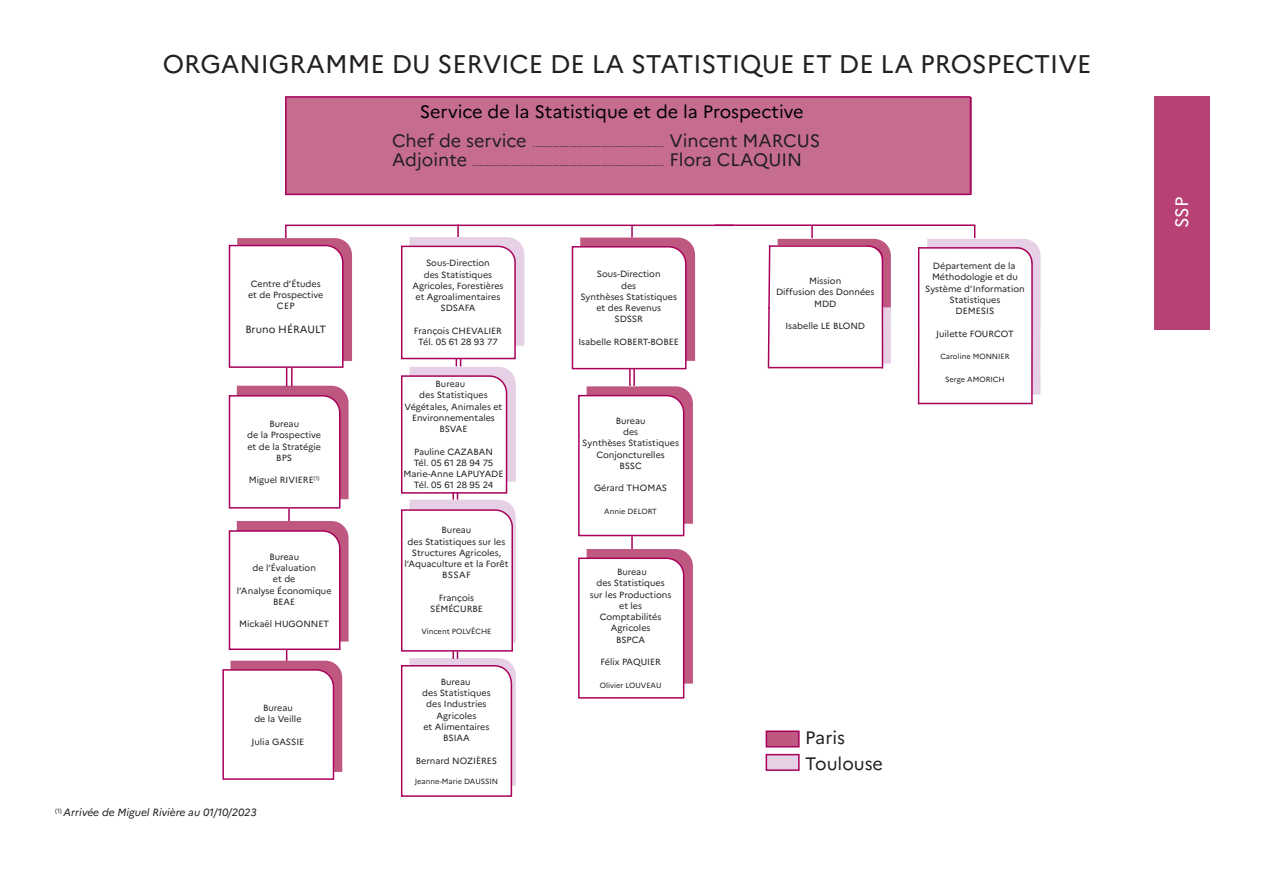
<style>
.page{position:relative;width:1263px;height:893px;background:#fff}
.page>*{position:absolute;margin:0;border:0;box-sizing:border-box;transform-origin:0 0}
.t1{font:25.5px "Marianne";color:#231f20}
.t2{font:18px "Marianne";color:#000}
.t3{font:18px/25.5px "Marianne";color:#231f20}
.t4{font:18px "Marianne";color:#fff}
.t5{font:italic 10.5px "Marianne";color:#231f20}
.t6{font:10.5px "Marianne";color:#231f20}
.t7{font:9px/11.2px "Marianne";color:#231f20;text-align:center}
.t8{font:7.5px "Marianne";color:#231f20}
.s1{font-size:18px}
</style>
<div class="page">
<hr style="left:288px;top:509px;width:2px;height:33px;background:#a8015b">
<hr style="left:285px;top:225px;width:449px;height:1px;background:#a8015b">
<div style="left:285px;top:97px;width:540px;height:98px;background:#c66d8f"></div>
<hr style="left:285px;top:97px;width:2px;height:98px;background:#a8015b">
<div style="left:766px;top:730px;width:34px;height:17px;background:#bf5881;border:2px solid #a8015b"></div>
<div style="left:766px;top:754px;width:34px;height:17px;background:#e5d0e5;border:2px solid #a8015b"></div>
<div style="left:824px;top:97px;width:147px;height:98px;background:#c66d8f"></div>
<hr style="left:285px;top:96px;width:685px;height:2px;background:#a8015b">
<hr style="left:970px;top:97px;width:1px;height:98px;background:#a8015b">
<hr style="left:285px;top:194px;width:685px;height:1px;background:#a8015b">
<hr style="left:714px;top:224px;width:261px;height:2px;background:#a8015b">
<hr style="left:918px;top:247px;width:1px;height:83px;background:#a8015b">
<hr style="left:918px;top:403px;width:114px;height:1px;background:#a8015b">
<svg style="left:919px;top:225px;width:121px;height:178px"></svg>
<hr style="left:1031px;top:262px;width:2px;height:68px;background:#a8015b">
<hr style="left:1031px;top:330px;width:2px;height:74px;background:#a8015b">
<hr style="left:918px;top:330px;width:1px;height:74px;background:#a8015b">
<svg style="left:767px;top:226px;width:124px;height:143px"></svg>
<svg style="left:222px;top:521px;width:127px;height:259px"></svg>
<svg style="left:228px;top:225px;width:124px;height:284px"></svg>
<svg style="left:571px;top:226px;width:124px;height:473px"></svg>
<svg style="left:400px;top:224px;width:124px;height:573px"></svg>
<div style="left:1154px;top:96px;width:55px;height:234px;background:#b74175"></div>
<h1 class="t1" style="left:163px;top:44px;width:930px">ORGANIGRAMME DU SERVICE DE LA STATISTIQUE ET DE LA PROSPECTIVE</h1>
<h2 class="t2" style="left:420px;top:98px;width:385px">Service de la Statistique et de la Prospective</h2>
<p class="t7" style="left:392px;top:133px;width:430px;line-height:19.5px;text-align:left"><span class="s1">Chef de service</span> ...................................................... <span class="s1">Vincent MARCUS<br>Adjointe</span> ............................................................................... <span class="s1">Flora CLAQUIN</span></p>
<p class="t7" style="left:248px;top:277px;width:77px">Centre d’Études et de Prospective<br>CEP</p>
<p class="t6" style="left:245px;top:321px;width:82px">Bruno HÉRAULT</p>
<p class="t7" style="left:247px;top:417px;width:75px">Bureau<br>de la Prospective et de la Stratégie<br>BPS</p>
<p class="t7" style="left:249px;top:474px;width:72px">Miguel RIVIERE<sup>(1)</sup></p>
<p class="t7" style="left:237px;top:550px;width:96px">Bureau<br>de l’Évaluation<br>et de<br>l’Analyse Économique<br>BEAE</p>
<p class="t7" style="left:239px;top:618px;width:92px">Mickaël HUGONNET</p>
<p class="t7" style="left:254px;top:701px;width:49px">Bureau<br>de la Veille</p>
<p class="t7" style="left:252px;top:735px;width:54px">Julia GASSIE</p>
<p class="t5" style="left:55px;top:804px;width:203px"><sup>(1)</sup> Arrivée de Miguel Rivière au 01/10/2023</p>
<p class="t7" style="left:412px;top:257px;width:93px">Sous-Direction<br>des Statistiques<br>Agricoles, Forestières et Agroalimentaires<br>SDSAFA</p>
<p class="t7" style="left:414px;top:324px;width:90px">François CHEVALIER<br>Tél. 05 61 28 93 77</p>
<p class="t7" style="left:436px;top:378px;width:31px">Bureau</p>
<p class="t7" style="left:419px;top:389px;width:70px">des Statistiques</p>
<p class="t7" style="left:405px;top:400px;width:99px">Végétales, Animales et</p>
<p class="t7" style="left:412px;top:411px;width:84px">Environnementales</p>
<p class="t7" style="left:439px;top:423px;width:30px">BSVAE</p>
<p class="t7" style="left:403px;top:445px;width:102px">Pauline CAZABAN<br>Tél. 05 61 28 94 75<br>Marie-Anne LAPUYADE<br>Tél. 05 61 28 95 24</p>
<p class="t7" style="left:404px;top:524px;width:105px">Bureau<br>des Statistiques sur les<br>Structures Agricoles, l’Aquaculture et la Forêt<br>BSSAF</p>
<p class="t7" style="left:430px;top:591px;width:54px">François<br>SÉMÉCURBE</p>
<p class="t8" style="left:421px;top:626px;width:72px">Vincent POLVÊCHE</p>
<p class="t7" style="left:422px;top:675px;width:70px">Bureau<br>des Statistiques des Industries<br>Agricoles<br>et Alimentaires<br>BSIAA</p>
<p class="t7" style="left:416px;top:754px;width:83px">Bernard NOZIÈRES</p>
<p class="t8" style="left:415px;top:775px;width:85px">Jeanne-Marie DAUSSIN</p>
<p class="t7" style="left:580px;top:268px;width:98px">Sous-Direction<br>des<br>Synthèses Statistiques et des Revenus<br>SDSSR</p>
<p class="t7" style="left:578px;top:335px;width:102px">Isabelle ROBERT-BOBEE</p>
<p class="t7" style="left:582px;top:414px;width:98px">Bureau<br>des<br>Synthèses Statistiques<br>Conjoncturelles<br>BSSC</p>
<p class="t7" style="left:594px;top:482px;width:75px">Gérard THOMAS</p>
<p class="t8" style="left:604px;top:505px;width:54px">Annie DELORT</p>
<p class="t7" style="left:590px;top:566px;width:83px">Bureau<br>des Statistiques sur les Productions et les<br>Comptabilités<br>Agricoles<br>BSPCA</p>
<p class="t7" style="left:600px;top:656px;width:62px">Félix PAQUIER</p>
<p class="t8" style="left:600px;top:679px;width:63px">Olivier LOUVEAU</p>
<p class="t7" style="left:776px;top:275px;width:100px">Mission<br>Diffusion des Données<br>MDD</p>
<p class="t7" style="left:785px;top:320px;width:81px">Isabelle LE BLOND</p>
<p class="t7" style="left:925px;top:260px;width:101px">Département de la<br>Méthodologie et du<br>Système d’Information<br>Statistiques<br>DEMESIS</p>
<p class="t7" style="left:936px;top:327px;width:79px">Juilette FOURCOT</p>
<p class="t8" style="left:940px;top:351px;width:71px">Caroline MONNIER</p>
<p class="t8" style="left:945px;top:373px;width:61px">Serge AMORICH</p>
<h2 class="t3" style="left:805px;top:723px;width:79px">Paris<br>Toulouse</h2>
<h2 class="t4" style="left:1168px;top:228px;width:33px;rotate:-90deg">SSP</h2>
</div>
